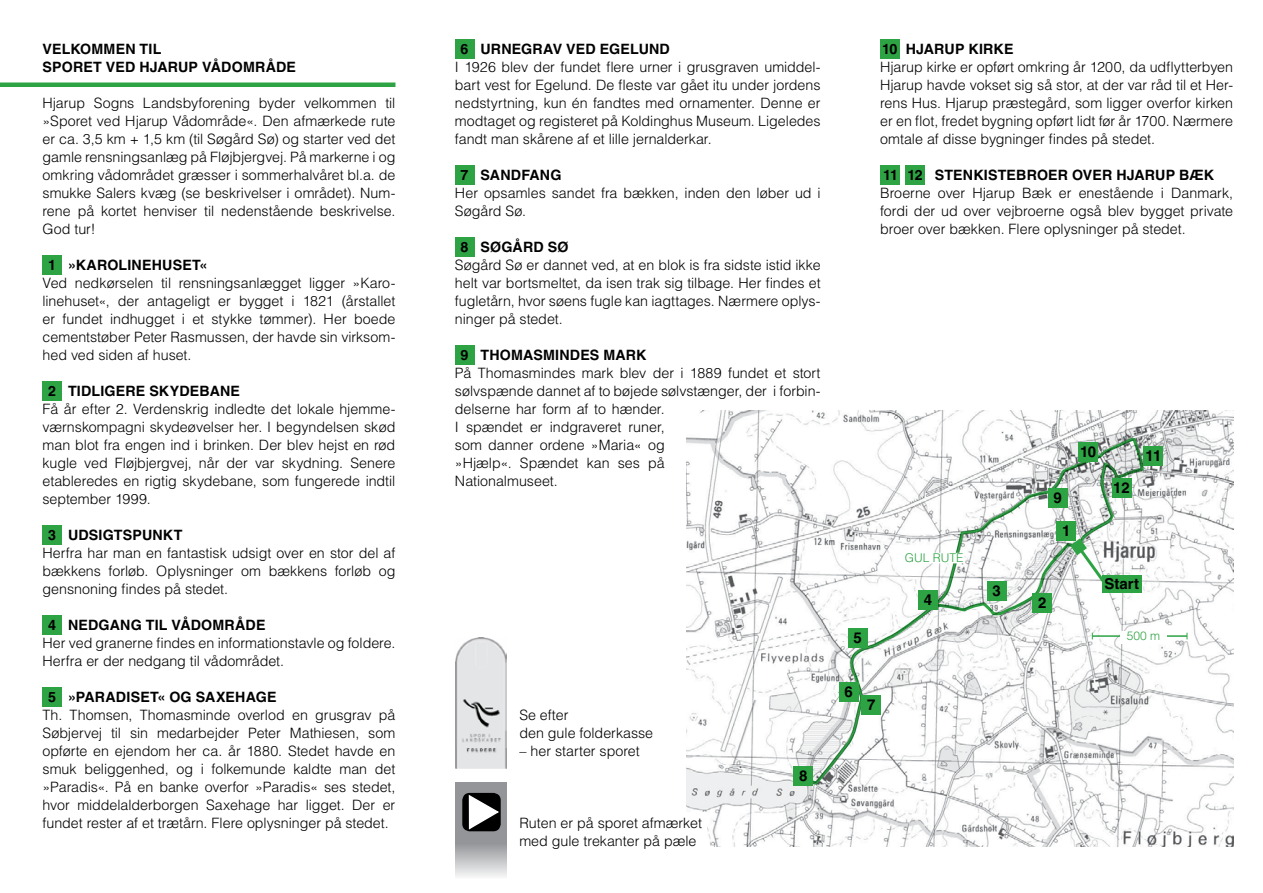
<style>
.page{position:relative;width:1263px;height:893px;background:#fff}
.page>*{position:absolute;margin:0;border:0;box-sizing:border-box;transform-origin:0 0}
.t1{font:700 15px "Helvetica";color:#000}
.t2{font:300 14.25px/18px "Helvetica";color:#000;text-align:justify}
.t3{font:700 14.25px/18px "Helvetica";letter-spacing:.01em;color:#000}
.t4{font:300 12px "Helvetica";color:#2da343}
</style>
<div class="page">
<div style="left:906px;top:165px;width:19px;height:19px;background:#2da343"></div>
<div style="left:880px;top:165px;width:19px;height:19px;background:#2da343"></div>
<div style="left:880px;top:39px;width:19px;height:19px;background:#2da343"></div>
<div style="left:455px;top:345px;width:19px;height:19px;background:#2da343"></div>
<div style="left:455px;top:237px;width:19px;height:19px;background:#2da343"></div>
<div style="left:455px;top:165px;width:19px;height:19px;background:#2da343"></div>
<div style="left:43px;top:616px;width:19px;height:19px;background:#2da343"></div>
<div style="left:43px;top:688px;width:19px;height:19px;background:#2da343"></div>
<div style="left:43px;top:526px;width:19px;height:19px;background:#2da343"></div>
<div style="left:43px;top:382px;width:19px;height:19px;background:#2da343"></div>
<img style="left:686px;top:410px;width:547px;height:436px">
<div style="left:43px;top:256px;width:19px;height:19px;background:#2da343"></div>
<div style="left:455px;top:39px;width:19px;height:19px;background:#2da343"></div>
<hr style="left:0;top:83px;width:395px;height:4px;background:#2da343">
<hr style="left:1092px;top:635px;width:95px;height:2px;background:#2da343">
<div style="left:1120px;top:631px;width:47px;height:12px;background:#fff"></div>
<div style="left:456px;top:782px;width:51px;height:64px;background:#939598"></div>
<div style="left:463px;top:794px;width:37px;height:37px;background:#000;border-radius:7px"></div>
<div style="left:462px;top:793px;width:39px;height:38px;border:2px solid #000;border-radius:7px"></div>
<svg style="left:467px;top:794px;width:33px;height:37px"></svg>
<div style="left:456px;top:843px;width:51px;height:36px;background:linear-gradient(to bottom,#939698,#f6f7f7)"></div>
<img style="left:455px;top:638px;width:52px;height:130px">
<div style="left:519px;top:812px;width:187px;height:37px;background:#fff"></div>
<svg style="left:807px;top:439px;width:338px;height:348px"></svg>
<div style="left:1102px;top:575px;width:40px;height:17px;background:#2da343"></div>
<div style="left:1057px;top:522px;width:19px;height:19px;background:#2da343"></div>
<div style="left:1033px;top:593px;width:19px;height:19px;background:#2da343"></div>
<div style="left:987px;top:582px;width:19px;height:19px;background:#2da343"></div>
<div style="left:918px;top:591px;width:20px;height:19px;background:#2da343"></div>
<div style="left:848px;top:628px;width:19px;height:19px;background:#2da343"></div>
<div style="left:839px;top:682px;width:19px;height:19px;background:#2da343"></div>
<div style="left:862px;top:695px;width:19px;height:19px;background:#2da343"></div>
<div style="left:794px;top:767px;width:19px;height:19px;background:#2da343"></div>
<div style="left:1048px;top:488px;width:19px;height:19px;background:#2da343"></div>
<div style="left:1078px;top:443px;width:20px;height:19px;background:#2da343"></div>
<div style="left:1144px;top:446px;width:19px;height:19px;background:#2da343"></div>
<div style="left:1112px;top:478px;width:19px;height:19px;background:#2da343"></div>
<p class="t3" style="left:43px;top:40px;width:255px">VELKOMMEN TIL<br>SPORET VED HJARUP VÅDOMRÅDE</p>
<p class="t2" style="left:43px;top:94px;width:354px">Hjarup Sogns Landsbyforening byder velkommen til »Sporet ved Hjarup Vådområde«. Den afmærkede rute er ca. 3,5 km + 1,5 km (til Søgård Sø) og starter ved det gamle rensningsanlæg på Fløjbjergvej. På markerne i og omkring vådområdet græsser i sommerhalvåret bl.a. de smukke Salers kvæg (se beskrivelser i området). Num&shy;rene på kortet henviser til nedenstående beskrivelse.<br>God tur!</p>
<p class="t3" style="left:48px;top:256px;width:161px">1 »KAROLINEHUSET«</p>
<p class="t2" style="left:43px;top:274px;width:354px">Ved nedkørselen til rensningsanlægget ligger »Karo&shy;linehuset«, der antageligt er bygget i 1821 (årstallet er fundet indhugget i et stykke tømmer). Her boede cementstøber Peter Rasmussen, der havde sin virksom&shy;hed ved siden af huset.</p>
<p class="t3" style="left:48px;top:382px;width:193px">2 TIDLIGERE SKYDEBANE</p>
<p class="t2" style="left:43px;top:400px;width:354px">Få år efter 2. Verdenskrig indledte det lokale hjemme&shy;værnskompagni skydeøvelser her. I begyndelsen skød man blot fra engen ind i brinken. Der blev hejst en rød kugle ved Fløjbjergvej, når der var skydning. Senere etableredes en rigtig skydebane, som fungerede indtil september 1999.</p>
<p class="t3" style="left:48px;top:526px;width:136px">3 U DSIGTSPUNKT</p>
<p class="t2" style="left:43px;top:544px;width:354px">Herfra har man en fantastisk udsigt over en stor del af bækkens forløb. Oplysninger om bækkens forløb og gensnoning findes på stedet.</p>
<p class="t3" style="left:48px;top:616px;width:219px">4 N EDGANG TIL VÅDOMRÅDE</p>
<p class="t2" style="left:43px;top:634px;width:354px">Her ved granerne findes en informationstavle og foldere.<br>Herfra er der nedgang til vådområdet.</p>
<p class="t3" style="left:48px;top:688px;width:230px">5 »PARADISET« OG SAXEHAGE</p>
<p class="t2" style="left:42px;top:706px;width:354px">Th. Thomsen, Thomasminde overlod en grusgrav på Søbjervej til sin medarbejder Peter Mathiesen, som opførte en ejendom her ca. år 1880. Stedet havde en smuk beliggenhed, og i folkemunde kaldte man det »Paradis«. På en banke overfor »Paradis« ses stedet, hvor middelalderborgen Saxehage har ligget. Der er fundet rester af et trætårn. Flere oplysninger på stedet.</p>
<p class="t3" style="left:461px;top:40px;width:211px">6 URNEGRAV VED EGELUND</p>
<p class="t2" style="left:455px;top:58px;width:367px">I 1926 blev der fundet flere urner i grusgraven umiddel&shy;bart vest for Egelund. De fleste var gået itu under jordens nedstyrtning, kun én fandtes med ornamenter. Denne er modtaget og registeret på Koldinghus Museum. Ligeledes fandt man skårene af et lille jernalderkar.</p>
<p class="t3" style="left:461px;top:166px;width:102px">7 SANDFANG</p>
<p class="t2" style="left:455px;top:184px;width:367px">Her opsamles sandet fra bækken, inden den løber ud i<br>Søgård Sø.</p>
<p class="t3" style="left:461px;top:238px;width:109px">8 SØGÅRD SØ</p>
<p class="t2" style="left:455px;top:256px;width:367px">Søgård Sø er dannet ved, at en blok is fra sidste istid ikke helt var bortsmeltet, da isen trak sig tilbage. Her findes et fugletårn, hvor søens fugle kan iagttages. Nærmere oplys&shy;ninger på stedet.</p>
<p class="t3" style="left:461px;top:346px;width:187px">9 THOMASMINDES MARK</p>
<p class="t2" style="left:455px;top:364px;width:367px;text-align:left">På Thomasmindes mark blev der i 1889 fundet et stort sølvspænde dannet af to bøjede sølvstænger, der i forbin&shy;delserne har form af to hænder.<br>I spændet er indgraveret runer,<br>som danner ordene »Maria« og<br>»Hjælp«. Spændet kan ses på<br>Nationalmuseet.</p>
<p class="t2" style="left:519px;top:706px;width:135px">Se efter<br>den gule folderkasse</p>
<p class="t2" style="left:519px;top:742px;width:122px">– her starter sporet</p>
<p class="t2" style="left:519px;top:814px;width:184px">Ruten er på sporet afmærket med gule trekanter på pæle</p>
<p class="t1" style="left:799px;top:767px;width:10px">8</p>
<p class="t3" style="left:882px;top:40px;width:133px">10 HJARUP KIRKE</p>
<p class="t2" style="left:880px;top:58px;width:354px">Hjarup kirke er opført omkring år 1200, da udflytterbyen Hjarup havde vokset sig så stor, at der var råd til et Her&shy;rens Hus. Hjarup præstegård, som ligger overfor kirken er en flot, fredet bygning opført lidt før år 1700. Nærmere omtale af disse bygninger findes på stedet.</p>
<p class="t3" style="left:883px;top:166px;width:332px">11 12 STENKISTEBROER OVER HJARUP BÆK</p>
<p class="t2" style="left:880px;top:184px;width:354px">Broerne over Hjarup Bæk er enestående i Danmark, fordi der ud over vejbroerne også blev bygget private broer over bækken. Flere oplysninger på stedet.</p>
<p class="t1" style="left:853px;top:628px;width:10px">5</p>
<p class="t1" style="left:844px;top:682px;width:10px">6</p>
<p class="t1" style="left:867px;top:695px;width:10px">7</p>
<p class="t4" style="left:905px;top:551px;width:53px">Gul rute</p>
<p class="t1" style="left:924px;top:591px;width:10px">4</p>
<p class="t1" style="left:992px;top:582px;width:10px">3</p>
<p class="t1" style="left:1054px;top:488px;width:10px">9</p>
<p class="t1" style="left:1062px;top:522px;width:10px">1</p>
<p class="t1" style="left:1080px;top:443px;width:17px">10</p>
<p class="t1" style="left:1145px;top:446px;width:17px">11</p>
<p class="t1" style="left:1113px;top:478px;width:18px">12</p>
<p class="t1" style="left:1038px;top:593px;width:10px">2</p>
<p class="t1" style="left:1104px;top:574px;width:36px">START</p>
<p class="t4" style="left:1127px;top:628px;width:35px">500 m</p>
</div>
